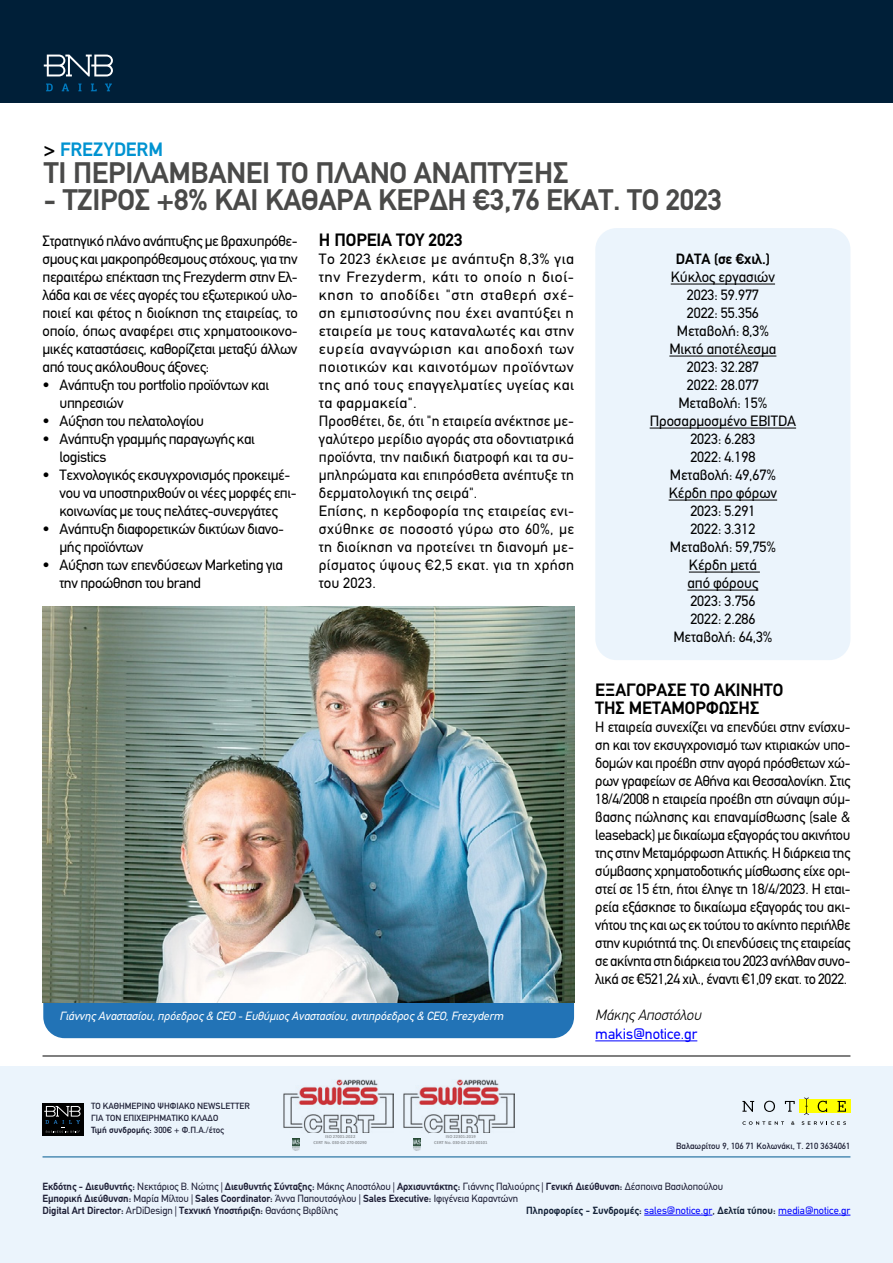
<style>
.page{position:relative;width:893px;height:1263px;background:#fff}
.page>*{position:absolute;margin:0;border:0;box-sizing:border-box;transform-origin:0 0}
.t1{font:700 30px "PF Din Text";letter-spacing:-.01em;color:#4a4a49}
.t2{font:700 19.5px "PF Din Text";color:#0093d1}
.t3{font:700 18px/18px "PF Din Text";letter-spacing:-.005em;color:#000}
.t4{font:15px/18px "PF Din Text";letter-spacing:-.005em;color:#000;text-align:justify}
.t5{font:15px/18px "PF Din Text";letter-spacing:.02em;color:#000;scale:1.06 1}
.t6{font:15px/18px "PF Din Text";letter-spacing:-.025em;color:#000}
.t7{font:15px "PF Din Text";letter-spacing:-.005em;color:#00f}
.t8{font:italic 300 15px "PF Din Text";letter-spacing:-.005em;color:#000}
.t9{font:700 15px "PF Din Text";letter-spacing:-.005em;color:#000}
.t10{font:italic 12px "PF Din Text";color:#fff}
.t11{font:700 10.5px/12px "PF Din Text";letter-spacing:-.01em;color:#1f2037}
.t12{font:700 10.5px "PF Din Text";color:#132137}
.t13{font:500 9px/12px "PF Din Text";color:#1f2137}
.t14{font:700 4.65px/5.7px "Calibri";color:#9e9d9d;text-align:center}
.s1{color:#000}
.s2{font-weight:700}
.s3{font-weight:400}
.s4{font-weight:400;color:#00f}
.s5{font-weight:500}
</style>
<div class="page">
<div style="left:0;top:0;width:893px;height:102px;background:#001f38"></div>
<svg style="left:46px;top:84px;width:7px;height:7px"></svg>
<svg style="left:62px;top:84px;width:7px;height:7px"></svg>
<svg style="left:78px;top:84px;width:4px;height:7px"></svg>
<svg style="left:91px;top:84px;width:6px;height:7px"></svg>
<svg style="left:105px;top:84px;width:7px;height:7px"></svg>
<svg style="left:44px;top:55px;width:69px;height:21px"></svg>
<div style="left:0;top:1067px;width:893px;height:196px;background:#ebf4fc"></div>
<hr style="left:43px;top:1157px;width:807px;height:1px;background:#005991">
<div style="left:43px;top:1103px;width:41px;height:33px;background:#000"></div>
<svg style="left:44px;top:1106px;width:37px;height:27px"></svg>
<div style="left:799px;top:1099px;width:51px;height:13px;background:#ff0"></div>
<svg style="left:742px;top:1101px;width:12px;height:11px"></svg>
<svg style="left:764px;top:1101px;width:11px;height:11px"></svg>
<svg style="left:785px;top:1101px;width:10px;height:11px"></svg>
<svg style="left:818px;top:1101px;width:9px;height:11px"></svg>
<svg style="left:837px;top:1101px;width:9px;height:11px"></svg>
<svg style="left:804px;top:1097px;width:5px;height:18px"></svg>
<svg style="left:742px;top:1121px;width:42px;height:4px"></svg>
<svg style="left:791px;top:1121px;width:3px;height:4px"></svg>
<svg style="left:802px;top:1121px;width:44px;height:4px"></svg>
<hr style="left:644px;top:1215px;width:68px;height:1px;background:#00f">
<hr style="left:778px;top:1215px;width:72px;height:1px;background:#00f">
<img style="left:283px;top:1079px;width:111px;height:54px">
<svg style="left:293px;top:1139px;width:7px;height:11px"></svg>
<img style="left:404px;top:1079px;width:110px;height:54px">
<svg style="left:413px;top:1139px;width:7px;height:11px"></svg>
<hr style="left:43px;top:1056px;width:807px;height:1px;background:#000">
<div style="left:595px;top:228px;width:255px;height:432px;background:#ebf4fc;border-radius:21px"></div>
<hr style="left:671px;top:284px;width:104px;height:1px;background:#000">
<hr style="left:669px;top:356px;width:107px;height:1px;background:#000">
<hr style="left:650px;top:428px;width:146px;height:1px;background:#000">
<hr style="left:669px;top:500px;width:108px;height:1px;background:#000">
<hr style="left:689px;top:572px;width:71px;height:1px;background:#000">
<hr style="left:687px;top:590px;width:71px;height:1px;background:#000">
<hr style="left:595px;top:1040px;width:102px;height:1px;background:#00f">
<div style="left:43px;top:606px;width:531px;height:432px;background:#2273b6;border-radius:21px"></div>
<img style="left:43px;top:606px;width:531px;height:396px">
<h2 class="t2" style="left:44px;top:138px;width:120px"><span class="s1">&gt;</span> FREZYDERM</h2>
<h1 class="t1" style="left:44px;top:155px;width:526px">ΤΊ ΠΕΡΙΛΑΜΒΆΝΕΙ ΤΟ ΠΛΆΝΟ ΑΝΆΠΤΥΞΗΣ</h1>
<h1 class="t1" style="left:44px;top:182px;width:680px">- ΤΖΊΡΟΣ +8% ΚΑΙ ΚΑΘΑΡΆ ΚΈΡΔΗ €3,76 ΕΚΑΤ. ΤΟ 2023</h1>
<p class="t4" style="left:43px;top:232px;width:257px">Στρατηγικό πλάνο ανάπτυξης με βραχυπρόθε&shy;σμους και μακροπρόθεσμους στόχους, για την περαιτέρω επέκταση της Frezyderm στην Ελ&shy;λάδα και σε νέες αγορές του εξωτερικού υλο&shy;ποιεί και φέτος η διοίκηση της εταιρείας, το οποίο, όπως αναφέρει στις χρηματοοικονο&shy;μικές καταστάσεις, καθορίζεται μεταξύ άλλων από τους ακόλουθους άξονες:</p>
<p class="t6" style="left:60px;top:376px;width:211px;text-indent:-17px">• Ανάπτυξη του portfolio προϊόντων και υπηρεσιών</p>
<p class="t6" style="left:43px;top:412px;width:163px">• Αύξηση του πελατολογίου</p>
<p class="t6" style="left:60px;top:430px;width:197px;text-indent:-17px">• Ανάπτυξη γραμμής παραγωγής και logistics</p>
<p class="t6" style="left:60px;top:466px;width:239px;text-indent:-17px">• Τεχνολογικός εκσυγχρονισμός προκειμέ&shy;νου να υποστηριχθούν οι νέες μορφές επι&shy;κοινωνίας με τους πελάτες-συνεργάτες</p>
<p class="t6" style="left:60px;top:520px;width:226px;text-indent:-17px">• Ανάπτυξη διαφορετικών δικτύων διανο&shy;μής προϊόντων</p>
<p class="t6" style="left:60px;top:556px;width:225px;text-indent:-17px">• Αύξηση των επενδύσεων Marketing για την προώθηση του brand</p>
<p class="t3" style="left:319px;top:231px;width:145px">Η ΠΟΡΕΙΑ ΤΟΥ 2023</p>
<p class="t5" style="left:319px;top:250px;width:242px">Το 2023 έκλεισε με ανάπτυξη 8,3% για την Frezyderm, κάτι το οποίο η διοί&shy;κηση το αποδίδει "στη σταθερή σχέ&shy;ση εμπιστοσύνης που έχει αναπτύξει η εταιρεία με τους καταναλωτές και στην ευρεία αναγνώριση και αποδοχή των ποιοτικών και καινοτόμων προϊόντων της από τους επαγγελματίες υγείας και τα φαρμακεία".<br>Προσθέτει, δε, ότι "η εταιρεία ανέκτησε με&shy;γαλύτερο μερίδιο αγοράς στα οδοντιατρικά προϊόντα, την παιδική διατροφή και τα συ&shy;μπληρώματα και επιπρόσθετα ανέπτυξε τη δερματολογική της σειρά".<br>Επίσης, η κερδοφορία της εταιρείας ενι&shy;σχύθηκε σε ποσοστό γύρω στο 60%, με τη διοίκηση να προτείνει τη διανομή με&shy;ρίσματος ύψους €2,5 εκατ. για τη χρήση του 2023.</p>
<p class="t9" style="left:676px;top:250px;width:96px">DATA (σε €χιλ.)</p>
<p class="t4" style="left:650px;top:268px;width:148px;text-align:center">Κύκλος εργασιών<br>2023: 59.977<br>2022: 55.356<br>Μεταβολή: 8,3%<br>Μικτό αποτέλεσμα<br>2023: 32.287<br>2022: 28.077<br>Μεταβολή: 15%<br>Προσαρμοσμένο EBITDA<br>2023: 6.283<br>2022: 4.198<br>Μεταβολή: 49,67%<br>Κέρδη προ φόρων<br>2023: 5.291<br>2022: 3.312<br>Μεταβολή: 59,75%<br>Κέρδη μετά<br>από φόρους<br>2023: 3.756<br>2022: 2.286<br>Μεταβολή: 64,3%</p>
<p class="t10" style="left:60px;top:1009px;width:445px">Γιάννης Αναστασίου, πρόεδρος &amp; CEO - Ευθύμιος Αναστασίου, αντιπρόεδρος &amp; CEO, Frezyderm</p>
<p class="t3" style="left:595px;top:681px;width:190px">ΕΞΑΓΟΡΑΣΕ ΤΟ ΑΚΙΝΗΤΟ<br>ΤΗΣ ΜΕΤΑΜΟΡΦΩΣΗΣ</p>
<p class="t4" style="left:595px;top:718px;width:257px">Η εταιρεία συνεχίζει να επενδύει στην ενίσχυ&shy;ση και τον εκσυγχρονισμό των κτιριακών υπο&shy;δομών και προέβη στην αγορά πρόσθετων χώ&shy;ρων γραφείων σε Αθήνα και Θεσσαλονίκη. Στις 18/4/2008 η εταιρεία προέβη στη σύναψη σύμ&shy;βασης πώλησης και επαναμίσθωσης (sale &amp; leaseback) με δικαίωμα εξαγοράς του ακινήτου της στην Μεταμόρφωση Αττικής. Η διάρκεια της σύμβασης χρηματοδοτικής μίσθωσης είχε ορι&shy;στεί σε 15 έτη, ήτοι έληγε τη 18/4/2023. Η εται&shy;ρεία εξάσκησε το δικαίωμα εξαγοράς του ακι&shy;νήτου της και ως εκ τούτου το ακίνητο περιήλθε στην κυριότητά της. Οι επενδύσεις της εταιρείας σε ακίνητα στη διάρκεια του 2023 ανήλθαν συνο&shy;λικά σε €521,24 χιλ., έναντι €1,09 εκατ. το 2022.</p>
<p class="t8" style="left:595px;top:1006px;width:107px">Μάκης Αποστόλου</p>
<p class="t7" style="left:595px;top:1025px;width:104px">makis@notice.gr</p>
<p class="t13" style="left:91px;top:1100px;width:160px">ΤΟ ΚΑΘΗΜΕΡΙΝΟ ΨΗΦΙΑΚΟ NEWSLETTER<br>ΓΙΑ ΤΟΝ ΕΠΙΧΕΙΡΗΜΑΤΙΚΟ ΚΛΑΔΟ<br><span class="s2">Τιμή συνδρομής:</span> 300€ + Φ.Π.Α./έτος</p>
<p class="t14" style="left:314px;top:1133px;width:55px">ISO 27001:2022<br>CERT No. 030-02-270-00290</p>
<p class="t14" style="left:434px;top:1133px;width:55px">ISO 22301:2019<br>CERT No. 030-02-223-00101</p>
<p class="t13" style="left:676px;top:1139px;width:176px">Βαλαωρίτου 9, 106 71 Κολωνάκι, Τ. 210 3634061</p>
<p class="t11" style="left:43px;top:1180px;width:682px">Εκδότης - Διευθυντής: <span class="s3">Νεκτάριος Β. Νώτης |</span> Διευθυντής Σύνταξης: <span class="s3">Μάκης Αποστόλου |</span> Αρχισυντάκτης: <span class="s3">Γιάννης Παλιούρης |</span> Γενική Διεύθυνση: <span class="s3">Δέσποινα Βασιλοπούλου<br></span>Εμπορική Διεύθυνση: <span class="s3">Μαρία Μίλτου |</span> Sales Coordinator: <span class="s3">Άννα Παπουτσόγλου |</span> Sales Executive: <span class="s3">Ιφιγένεια Καραντώνη<br></span>Digital Art Director: <span class="s3">ArDiDesign |</span> Τεχνική Υποστήριξη: <span class="s3">Θανάσης Βιρβίλης</span></p>
<p class="t12" style="left:526px;top:1204px;width:326px">Πληροφορίες - Συνδρομές: <span class="s4">sales@notice.gr</span><span class="s5">,</span> Δελτία τύπου: <span class="s4">media@notice.gr</span></p>
</div>
